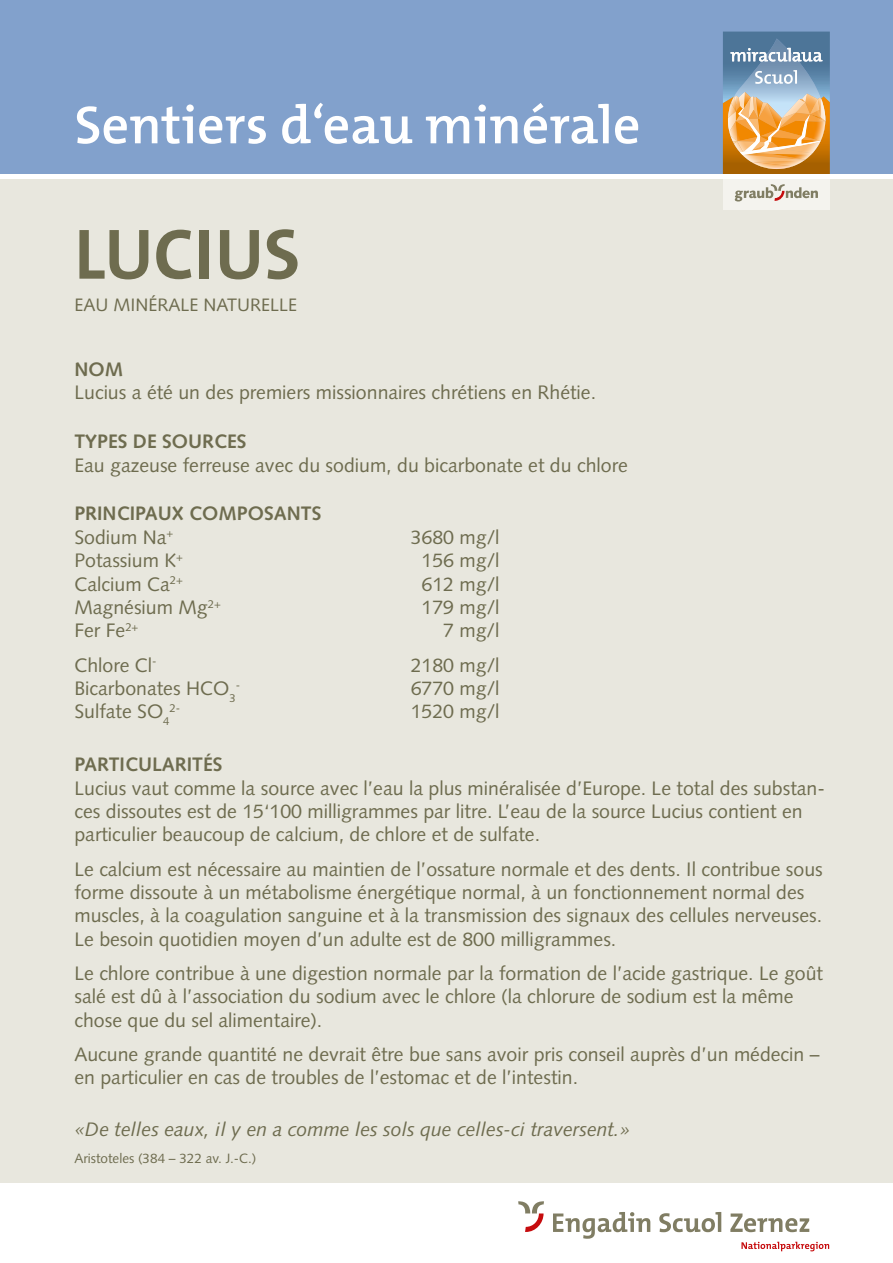
<style>
.page{position:relative;width:893px;height:1263px;background:#fff}
.page>*{position:absolute;margin:0;border:0;box-sizing:border-box;transform-origin:0 0}
.t1{font:700 72px "The Mix B W7";color:#6e6c4f}
.t2{font:600 54px "The Mix B W6";color:#fff}
.t3{font:19.5px/23.4px "Syntax LT Std";color:#6e6c4f}
.t4{font:700 19.5px/23.4px "Syntax LT Std";color:#6e6c4f}
.t5{font:italic 19.5px "Syntax LT Std";color:#6e6c4f}
.t6{font:18px "Syntax LT Std";color:#6e6c4f}
.t7{font:13.5px "Syntax LT Std";color:#6e6c4f}
.t8{font:11.4px "Syntax LT Std";color:#6e6c4f}
.s1{font-weight:400}
</style>
<div class="page">
<div style="left:0;top:0;width:893px;height:174px;background:#82a1cc"></div>
<div style="left:0;top:179px;width:893px;height:1003px;background:#e8e7de"></div>
<div style="left:723px;top:179px;width:107px;height:31px;background:#f4f3ee"></div>
<svg style="left:735px;top:184px;width:83px;height:17px"></svg>
<svg style="left:723px;top:32px;width:107px;height:142px;background:#b29e81"></svg>
<svg style="left:518px;top:1201px;width:26px;height:31px"></svg>
<svg style="left:553px;top:1212px;width:97px;height:27px"></svg>
<svg style="left:659px;top:1212px;width:62px;height:20px"></svg>
<svg style="left:730px;top:1213px;width:79px;height:19px"></svg>
<svg style="left:741px;top:1242px;width:88px;height:9px"></svg>
<h2 class="t2" style="left:74px;top:90px;width:568px">Sentiers d‘eau minérale</h2>
<h1 class="t1" style="left:74px;top:208px;width:227px">LUCIUS</h1>
<p class="t6" style="left:74px;top:294px;width:224px">EAU MINÉRALE NATURELLE</p>
<p class="t4" style="left:74px;top:358px;width:50px">NOM</p>
<p class="t3" style="left:74px;top:381px;width:523px">Lucius a été un des premiers missionnaires chrétiens en Rhétie.</p>
<p class="t4" style="left:74px;top:430px;width:174px">TYPES DE SOURCES</p>
<p class="t3" style="left:74px;top:453px;width:555px">Eau gazeuse ferreuse avec du sodium, du bicarbonate et du chlore</p>
<p class="t4" style="left:74px;top:502px;width:249px">PRINCIPAUX COMPOSANTS<br><span class="s1">Sodium Na</span><sup>+</sup></p>
<p class="t3" style="left:411px;top:525px;width:90px">3680 mg/l</p>
<p class="t3" style="left:74px;top:549px;width:110px">Potassium K<sup>+</sup></p>
<p class="t3" style="left:422px;top:549px;width:80px">156 mg/l</p>
<p class="t3" style="left:74px;top:572px;width:110px">Calcium Ca<sup>2+</sup></p>
<p class="t3" style="left:422px;top:572px;width:80px">612 mg/l</p>
<p class="t3" style="left:74px;top:596px;width:148px">Magnésium Mg<sup>2+</sup></p>
<p class="t3" style="left:422px;top:596px;width:80px">179 mg/l</p>
<p class="t3" style="left:74px;top:619px;width:66px">Fer Fe<sup>2+</sup></p>
<p class="t3" style="left:443px;top:619px;width:58px">7 mg/l</p>
<p class="t3" style="left:74px;top:653px;width:84px">Chlore Cl<sup>-</sup></p>
<p class="t3" style="left:411px;top:653px;width:90px">2180 mg/l</p>
<p class="t3" style="left:74px;top:677px;width:163px">Bicarbonates HCO<sub>3</sub></p>
<p class="t8" style="left:236px;top:678px;width:6px">-</p>
<p class="t3" style="left:411px;top:677px;width:90px">6770 mg/l</p>
<p class="t3" style="left:74px;top:700px;width:97px">Sulfate SO<sub>4</sub></p>
<p class="t8" style="left:170px;top:701px;width:12px">2-</p>
<p class="t3" style="left:411px;top:700px;width:90px">1520 mg/l</p>
<p class="t4" style="left:74px;top:753px;width:150px">PARTICULARITÉS</p>
<p class="t3" style="left:74px;top:776px;width:752px">Lucius vaut comme la source avec l’eau la plus minéralisée d’Europe. Le total des substan&shy;ces dissoutes est de 15‘100 milligrammes par litre. L’eau de la source Lucius contient en particulier beaucoup de calcium, de chlore et de sulfate.</p>
<p class="t3" style="left:74px;top:857px;width:750px">Le calcium est nécessaire au maintien de l’ossature normale et des dents. Il contribue sous forme dissoute à un métabolisme énergétique normal, à un fonctionnement normal des muscles, à la coagulation sanguine et à la transmission des signaux des cellules nerveuses.<br>Le besoin quotidien moyen d’un adulte est de 800 milligrammes.</p>
<p class="t3" style="left:74px;top:962px;width:750px">Le chlore contribue à une digestion normale par la formation de l’acide gastrique. Le goût salé est dû à l’association du sodium avec le chlore (la chlorure de sodium est la même chose que du sel alimentaire).</p>
<p class="t3" style="left:74px;top:1043px;width:747px">Aucune grande quantité ne devrait être bue sans avoir pris conseil auprès d’un médecin – en particulier en cas de troubles de l’estomac et de l’intestin.</p>
<p class="t5" style="left:74px;top:1118px;width:557px">«De telles eaux, il y en a comme les sols que celles-ci traversent.»</p>
<p class="t7" style="left:74px;top:1150px;width:184px">Aristoteles (384 – 322 av. J.-C.)</p>
</div>
